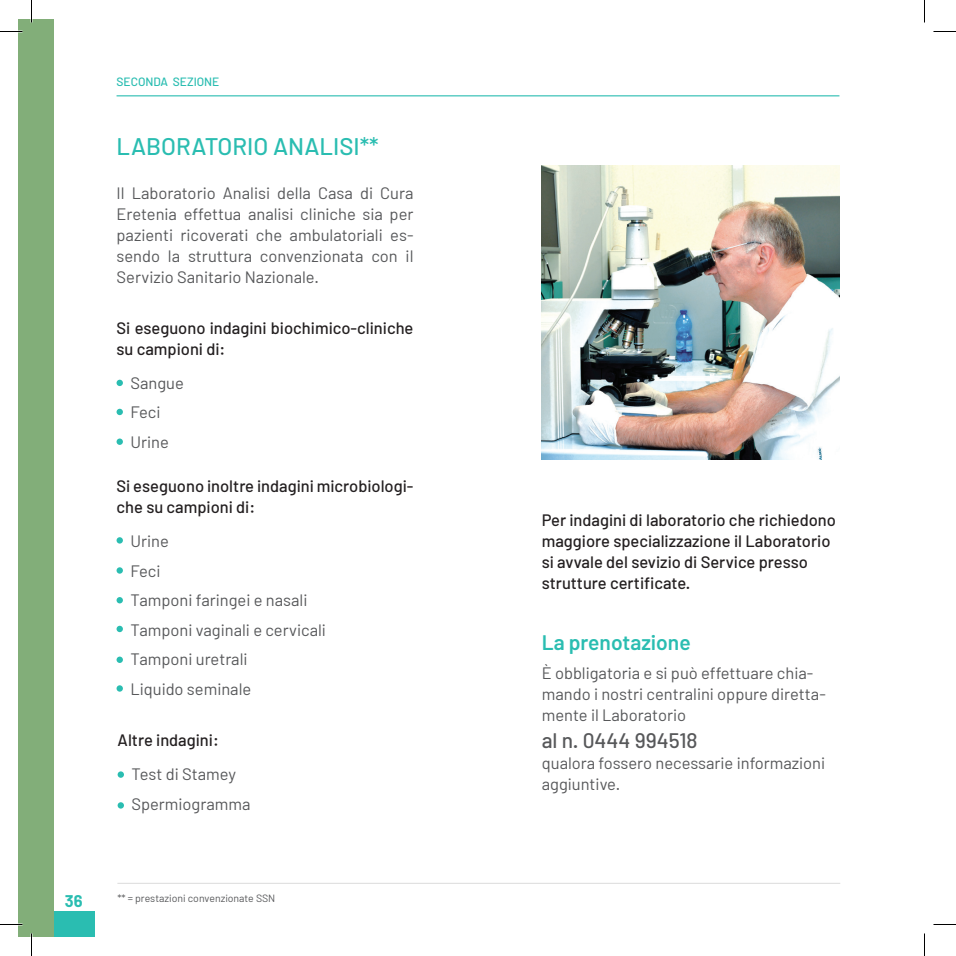
<style>
.page{position:relative;width:956px;height:956px;background:#fff}
.page>*{position:absolute;margin:0;border:0;box-sizing:border-box;transform-origin:0 0}
.t1{font:500 24px "Barlow";color:#2abdb1}
.t2{font:600 21px "Barlow";color:#2abdb1}
.t3{font:500 21px "Barlow";color:#57585a}
.t4{font:16.5px/21px "Barlow";color:#57585a}
.t5{font:500 16.5px/21px "Barlow";color:#231f20}
.t6{font:700 16.5px "Barlow";color:#2abdb1}
.t7{font:500 12px "Barlow";color:#2abdb1}
.t8{font:10.5px "Barlow";color:#57585a}
</style>
<div class="page">
<div style="left:52px;top:912px;width:43px;height:25px;background:#2abdb1"></div>
<div style="left:19px;top:19px;width:35px;height:917px;background:#82ae79"></div>
<hr style="left:117px;top:95px;width:722px;height:1px;background:#2abdb1">
<svg style="left:117px;top:409px;width:6px;height:6px"></svg>
<div style="left:118px;top:802px;width:6px;height:7px;background:#2abdb1;border-radius:50%"></div>
<div style="left:117px;top:567px;width:6px;height:7px;background:#2abdb1;border-radius:50%"></div>
<div style="left:117px;top:438px;width:6px;height:7px;background:#2abdb1;border-radius:50%"></div>
<svg style="left:117px;top:597px;width:6px;height:6px"></svg>
<div style="left:117px;top:685px;width:6px;height:7px;background:#2abdb1;border-radius:50%"></div>
<svg style="left:117px;top:657px;width:6px;height:6px"></svg>
<svg style="left:117px;top:626px;width:6px;height:6px"></svg>
<svg style="left:117px;top:380px;width:6px;height:6px"></svg>
<div style="left:118px;top:771px;width:6px;height:7px;background:#2abdb1;border-radius:50%"></div>
<div style="left:117px;top:537px;width:6px;height:7px;background:#2abdb1;border-radius:50%"></div>
<hr style="left:117px;top:883px;width:723px;height:1px;background:#57585a">
<img style="left:542px;top:165px;width:297px;height:295px">
<hr style="left:0;top:923px;width:22px;height:2px;background:#fff">
<svg style="left:0;top:31px;width:22px;height:1px"></svg>
<svg style="left:933px;top:31px;width:23px;height:1px"></svg>
<svg style="left:0;top:924px;width:22px;height:1px"></svg>
<svg style="left:933px;top:924px;width:23px;height:1px"></svg>
<svg style="left:31px;top:0;width:1px;height:23px"></svg>
<svg style="left:31px;top:933px;width:1px;height:23px"></svg>
<svg style="left:924px;top:0;width:1px;height:23px"></svg>
<svg style="left:924px;top:933px;width:1px;height:23px"></svg>
<p class="t6" style="left:65px;top:891px;width:19px">36</p>
<p class="t7" style="left:117px;top:74px;width:104px">SECONDA SEZIONE</p>
<p class="t1" style="left:117px;top:131px;width:264px">LABORATORIO ANALISI**</p>
<p class="t4" style="left:117px;top:182px;width:298px;text-align:justify">Il Laboratorio Analisi della Casa di Cura Eretenia effettua analisi cliniche sia per pazienti ricoverati che ambulatoriali es&shy;sendo la struttura convenzionata con il Servizio Sanitario Nazionale.</p>
<p class="t5" style="left:117px;top:317px;width:298px">Si eseguono indagini biochimico-cliniche su campioni di:</p>
<p class="t4" style="left:130px;top:372px;width:55px">Sangue</p>
<p class="t4" style="left:130px;top:401px;width:32px">Feci</p>
<p class="t4" style="left:130px;top:431px;width:40px">Urine</p>
<p class="t5" style="left:117px;top:475px;width:298px">Si eseguono inoltre indagini microbiologi&shy;che su campioni di:</p>
<p class="t4" style="left:130px;top:530px;width:40px">Urine</p>
<p class="t4" style="left:130px;top:560px;width:32px">Feci</p>
<p class="t4" style="left:130px;top:589px;width:179px">Tamponi faringei e nasali</p>
<p class="t4" style="left:130px;top:619px;width:197px">Tamponi vaginali e cervicali</p>
<p class="t4" style="left:130px;top:648px;width:119px">Tamponi uretrali</p>
<p class="t4" style="left:130px;top:678px;width:123px">Liquido seminale</p>
<p class="t5" style="left:118px;top:729px;width:103px">Altre indagini:</p>
<p class="t4" style="left:131px;top:763px;width:106px">Test di Stamey</p>
<p class="t4" style="left:131px;top:793px;width:121px">Spermiogramma</p>
<p class="t8" style="left:117px;top:892px;width:159px">** = prestazioni convenzionate SSN</p>
<p class="t5" style="left:542px;top:509px;width:296px">Per indagini di laboratorio che richiedono maggiore specializzazione il Laboratorio si avvale del sevizio di Service presso strutture certificate.</p>
<p class="t2" style="left:542px;top:629px;width:150px">La prenotazione</p>
<p class="t4" style="left:542px;top:663px;width:286px">È obbligatoria e si può effettuare chia&shy;mando i nostri centralini oppure diretta&shy;mente il Laboratorio</p>
<p class="t3" style="left:542px;top:728px;width:157px">al n. 0444 994518</p>
<p class="t4" style="left:542px;top:753px;width:285px">qualora fossero necessarie informazioni aggiuntive.</p>
</div>
